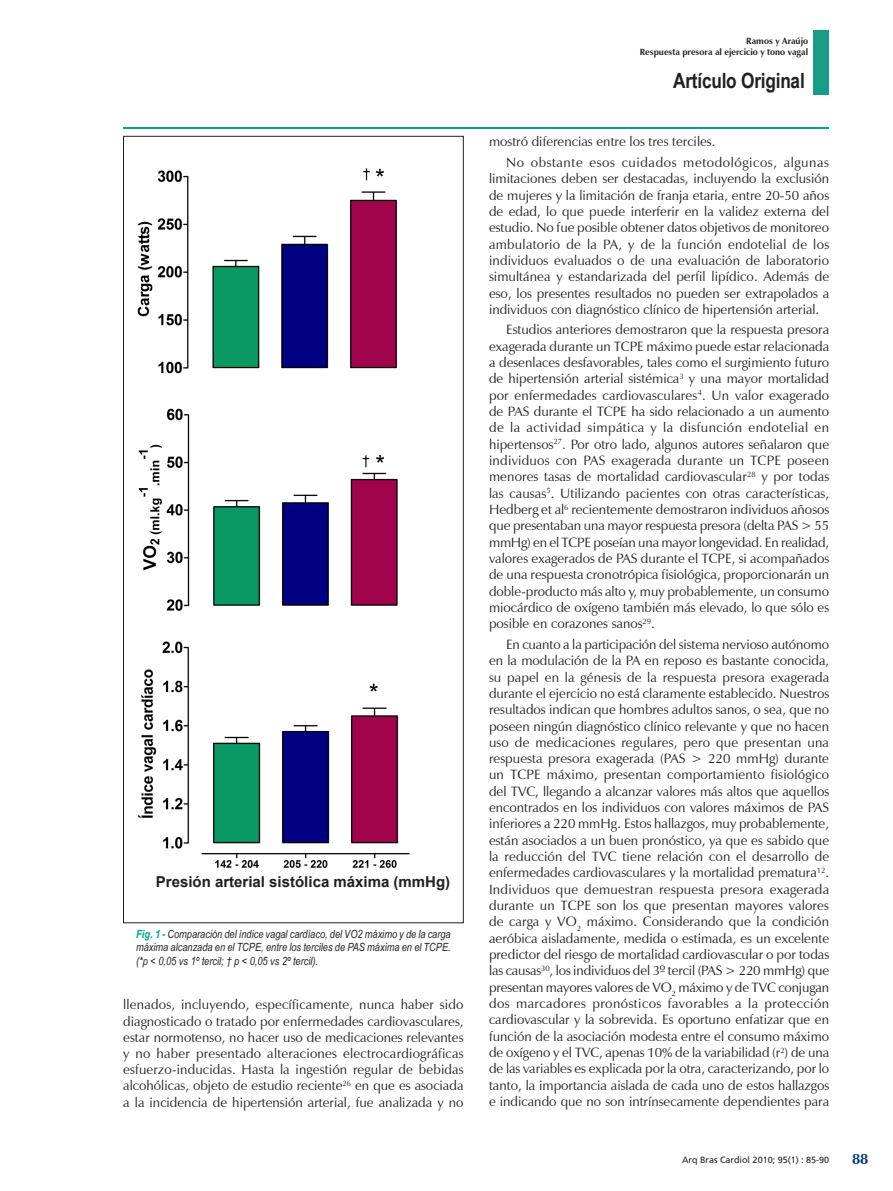
<style>
.page{position:relative;width:893px;height:1191px;background:#fff}
.page>*{position:absolute;margin:0;border:0;box-sizing:border-box;transform-origin:0 0}
.t1{font:700 21px "Arial Narrow";letter-spacing:-.01em;color:#231f20}
.Texto{font:700 15px "Arial";color:#231f20}
.t2{font:700 15px "Zapf Humanist 601 BT";color:#013775}
.Texto-2{font:13.5px/16.4px "Zapf Humanist 601 BT";color:#231f20;text-align:justify}
._04_FIGURA_ref{font:italic 11.25px/13.5px "Arial Narrow";color:#231f20;text-align:justify}
.t3{font:700 9px "Zapf Humanist 601 BT";color:#231f20}
.t4{font:9px "Frutiger";color:#231f20}
.s1{font-weight:700;color:#00a78e}
</style>
<div class="page">
<div style="left:813px;top:30px;width:16px;height:64px;background:#189c88"></div>
<hr style="left:123px;top:127px;width:706px;height:1px;background:#00a78e">
<img style="left:137px;top:168px;width:273px;height:700px">
<p class="Texto" style="left:156px;top:871px;width:296px">Presión arterial sistólica máxima (mmHg)</p>
<p class="_04_FIGURA_ref" style="left:136px;top:926px;width:316px"><span class="s1">Fig. 1 -</span> Comparación del índice vagal cardíaco, del VO2 máximo y de la carga máxima alcanzada en el TCPE, entre los terciles de PAS máxima en el TCPE. (*p &lt; 0,05 vs 1º tercil; † p &lt; 0,05 vs 2º tercil).</p>
<p class="Texto-2" style="left:123px;top:996px;width:342px">llenados, incluyendo, específicamente, nunca haber sido diagnosticado o tratado por enfermedades cardiovasculares, estar normotenso, no hacer uso de medicaciones relevantes y no haber presentado alteraciones electrocardiográficas esfuerzo-inducidas. Hasta la ingestión regular de bebidas alcohólicas, objeto de estudio reciente<sup>26</sup> en que es asociada a la incidencia de hipertensión arterial, fue analizada y no</p>
<p class="t3" style="left:746px;top:36px;width:63px">Ramos y Araújo</p>
<p class="t3" style="left:640px;top:47px;width:170px">Respuesta presora al ejercicio y tono vagal</p>
<h1 class="t1" style="left:673px;top:64px;width:133px">Artículo Original</h1>
<p class="Texto-2" style="left:489px;top:133px;width:228px">mostró diferencias entre los tres terciles.</p>
<p class="Texto-2" style="left:489px;top:154px;width:342px;text-indent:17px">No obstante esos cuidados metodológicos, algunas limitaciones deben ser destacadas, incluyendo la exclusión de mujeres y la limitación de franja etaria, entre 20-50 años de edad, lo que puede interferir en la validez externa del estudio. No fue posible obtener datos objetivos de monitoreo ambulatorio de la PA, y de la función endotelial de los individuos evaluados o de una evaluación de laboratorio simultánea y estandarizada del perfil lipídico. Además de eso, los presentes resultados no pueden ser extrapolados a individuos con diagnóstico clínico de hipertensión arterial.</p>
<p class="Texto-2" style="left:489px;top:322px;width:342px;text-indent:17px">Estudios anteriores demostraron que la respuesta presora exagerada durante un TCPE máximo puede estar relacionada a desenlaces desfavorables, tales como el surgimiento futuro de hipertensión arterial sistémica<sup>3</sup> y una mayor mortalidad por enfermedades cardiovasculares<sup>4</sup>. Un valor exagerado de PAS durante el TCPE ha sido relacionado a un aumento de la actividad simpática y la disfunción endotelial en hipertensos<sup>27</sup>. Por otro lado, algunos autores señalaron que individuos con PAS exagerada durante un TCPE poseen menores tasas de mortalidad cardiovascular<sup>28</sup> y por todas las causas<sup>5</sup>. Utilizando pacientes con otras características, Hedberg et al<sup>6</sup> recientemente demostraron individuos añosos que presentaban una mayor respuesta presora (delta PAS &gt; 55 mmHg) en el TCPE poseían una mayor longevidad. En realidad, valores exagerados de PAS durante el TCPE, si acompañados de una respuesta cronotrópica fisiológica, proporcionarán un doble-producto más alto y, muy probablemente, un consumo miocárdico de oxígeno también más elevado, lo que sólo es posible en corazones sanos<sup>29</sup>.</p>
<p class="Texto-2" style="left:489px;top:636px;width:342px;text-indent:17px">En cuanto a la participación del sistema nervioso autónomo en la modulación de la PA en reposo es bastante conocida, su papel en la génesis de la respuesta presora exagerada durante el ejercicio no está claramente establecido. Nuestros resultados indican que hombres adultos sanos, o sea, que no poseen ningún diagnóstico clínico relevante y que no hacen uso de medicaciones regulares, pero que presentan una respuesta presora exagerada (PAS &gt; 220 mmHg) durante un TCPE máximo, presentan comportamiento fisiológico del TVC, llegando a alcanzar valores más altos que aquellos encontrados en los individuos con valores máximos de PAS inferiores a 220 mmHg. Estos hallazgos, muy probablemente, están asociados a un buen pronóstico, ya que es sabido que la reducción del TVC tiene relación con el desarrollo de enfermedades cardiovasculares y la mortalidad prematura<sup>12</sup>.<br>Individuos que demuestran respuesta presora exagerada durante un TCPE son los que presentan mayores valores de carga y VO<sub>2</sub> máximo. Considerando que la condición aeróbica aisladamente, medida o estimada, es un excelente predictor del riesgo de mortalidad cardiovascular o por todas las causas<sup>30</sup>, los individuos del 3º tercil (PAS &gt; 220 mmHg) que presentan mayores valores de VO<sub>2</sub> máximo y de TVC conjugan dos marcadores pronósticos favorables a la protección cardiovascular y la sobrevida. Es oportuno enfatizar que en función de la asociación modesta entre el consumo máximo de oxígeno y el TVC, apenas 10% de la variabilidad (r<sup>2</sup>) de una de las variables es explicada por la otra, caracterizando, por lo tanto, la importancia aislada de cada uno de estos hallazgos e indicando que no son intrínsecamente dependientes para</p>
<p class="t4" style="left:682px;top:1154px;width:149px">Arq Bras Cardiol 2010; 95(1) : 85-90</p>
<p class="t2" style="left:852px;top:1149px;width:18px">88</p>
</div>
